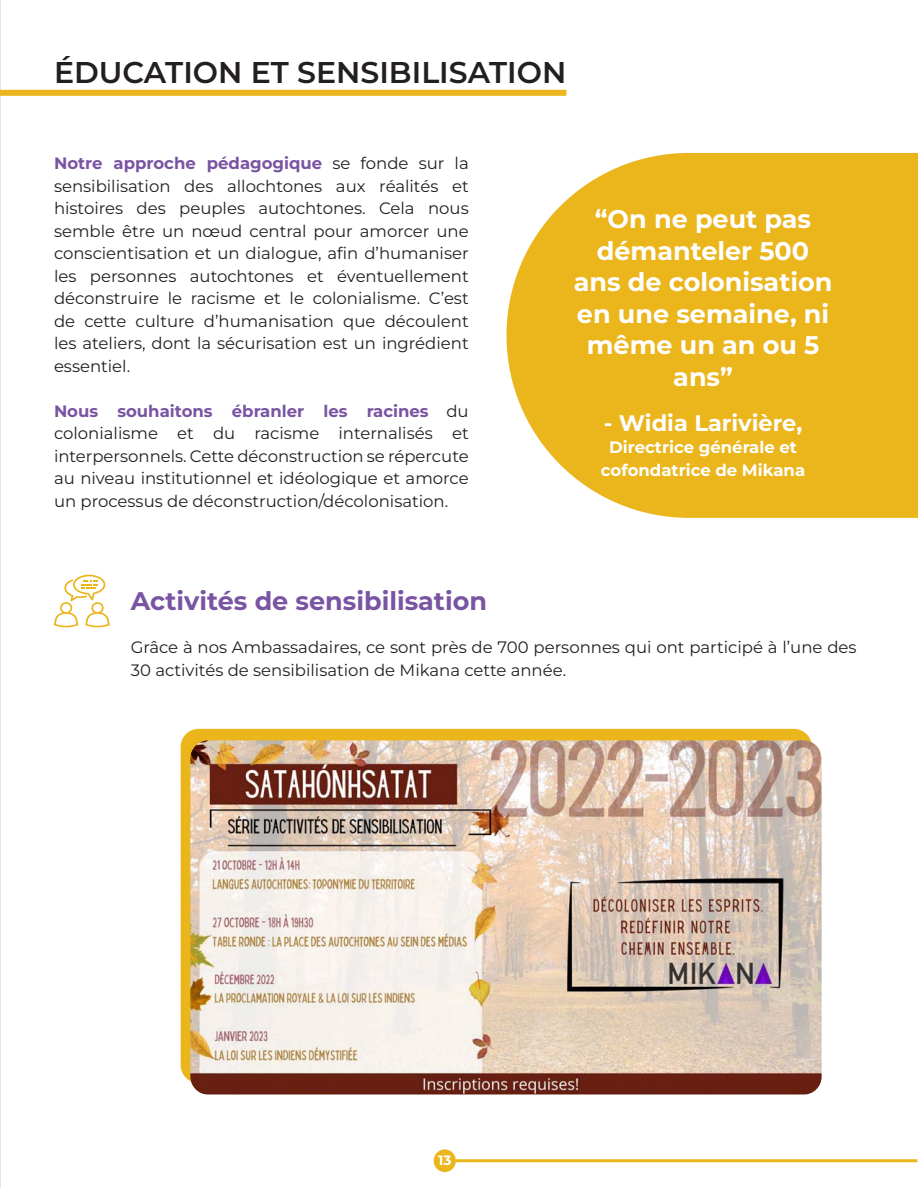
<style>
.page{position:relative;width:918px;height:1188px;background:#fff}
.page>*{position:absolute;margin:0;border:0;box-sizing:border-box;transform-origin:0 0}
.TITRE{font:600 30px "Montserrat";color:#231f20}
.TEXTE_COURANT{font:700 25.5px/31.5px "Montserrat";color:#fff;text-align:center}
.Sous_titre{font:700 25.5px "Montserrat";color:#7954a2}
.TEXTE_COURANT-2{font:700 22.5px "Montserrat";color:#fff}
.TEXTE_COURANT-3{font:16.5px/22.5px "Montserrat";color:#231f20;text-align:justify}
.TEXTE_COURANT-4{font:700 16.5px/22.5px "Montserrat";color:#fff;text-align:center}
.t1{font:700 13.5px "Montserrat";color:#fff}
.s1{font-weight:700;color:#7954a2}
</style>
<div class="page">
<hr style="left:445px;top:1159px;width:473px;height:3px;background:#ebb51c">
<div style="left:434px;top:1149px;width:22px;height:23px;background:#ebb51c;border-radius:50%"></div>
<div style="left:0;top:90px;width:566px;height:6px;background:#ebb51c"></div>
<svg style="left:507px;top:153px;width:411px;height:365px;fill:#ebb51c"></svg>
<div style="left:181px;top:729px;width:631px;height:354px;background:#ebb51c;border-radius:18px"></div>
<img style="left:190px;top:740px;width:632px;height:355px">
<svg style="left:54px;top:575px;width:56px;height:53px"></svg>
<p class="TITRE" style="left:54px;top:52px;width:514px">ÉDUCATION ET SENSIBILISATION</p>
<p class="TEXTE_COURANT-3" style="left:54px;top:152px;width:416px"><span class="s1">Notre approche pédagogique</span> se fonde sur la sensibilisation des allochtones aux réalités et histoires des peuples autochtones. Cela nous semble être un nœud central pour amorcer une conscientisation et un dialogue, afin d’humaniser les personnes autochtones et éventuellement déconstruire le racisme et le colonialisme. C’est de cette culture d’humanisation que découlent les ateliers, dont la sécurisation est un ingrédient essentiel.</p>
<p class="TEXTE_COURANT-3" style="left:54px;top:399px;width:416px"><span class="s1">Nous souhaitons ébranler les racines</span> du colonialisme et du racisme internalisés et interpersonnels. Cette déconstruction se répercute au niveau institutionnel et idéologique et amorce un processus de déconstruction/décolonisation.</p>
<p class="TEXTE_COURANT" style="left:574px;top:203px;width:260px">“On ne peut pas démanteler 500 ans de colonisation en une semaine, ni même un an ou 5 ans”</p>
<p class="TEXTE_COURANT-2" style="left:604px;top:408px;width:200px">- Widia Larivière,</p>
<p class="TEXTE_COURANT-4" style="left:601px;top:436px;width:206px">Directrice générale et cofondatrice de Mikana</p>
<p class="Sous_titre" style="left:131px;top:584px;width:358px">Activités de sensibilisation</p>
<p class="TEXTE_COURANT-3" style="left:131px;top:636px;width:727px">Grâce à nos Ambassadaires, ce sont près de 700 personnes qui ont participé à l’une des<br>30 activités de sensibilisation de Mikana cette année.</p>
<p class="t1" style="left:438px;top:1152px;width:15px">13</p>
</div>
